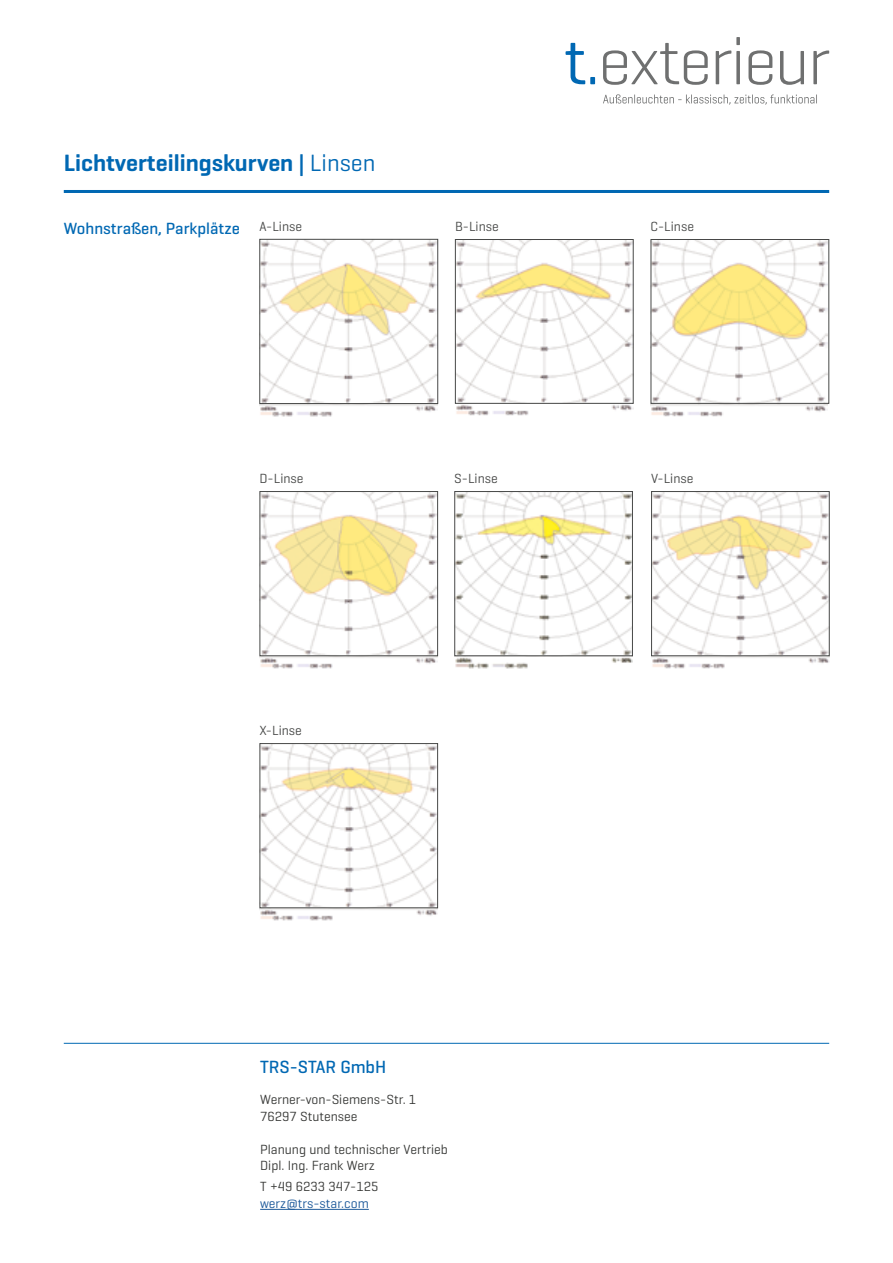
<style>
.page{position:relative;width:893px;height:1263px;background:#fff}
.page>*{position:absolute;margin:0;border:0;box-sizing:border-box;transform-origin:0 0}
.t1{font:600 24px "Geogrotesque";color:#0068b3}
.t2{font:500 18px "Geogrotesque";color:#0068b3}
.t3{font:500 16.5px "Geogrotesque";color:#0068b3}
.t4{font:13.5px/16.5px "Geogrotesque";color:#383937}
.t5{font:13.5px "Geogrotesque";color:#474847}
.t6{font:13.5px "Geogrotesque";color:#1b5899}
.s1{font-weight:500}
.s2{font-weight:400}
</style>
<div class="page">
<hr style="left:64px;top:190px;width:765px;height:3px;background:#0068b3">
<svg style="left:566px;top:43px;width:29px;height:41px"></svg>
<svg style="left:603px;top:43px;width:105px;height:42px"></svg>
<svg style="left:716px;top:37px;width:24px;height:47px"></svg>
<svg style="left:748px;top:50px;width:24px;height:35px"></svg>
<svg style="left:780px;top:51px;width:24px;height:34px"></svg>
<svg style="left:813px;top:50px;width:16px;height:34px"></svg>
<svg style="left:603px;top:94px;width:214px;height:11px"></svg>
<hr style="left:64px;top:1043px;width:765px;height:1px;background:#0068b3">
<hr style="left:260px;top:1209px;width:109px;height:1px;background:#1b5899">
<img style="left:456px;top:404px;width:177px;height:12px">
<img style="left:457px;top:241px;width:175px;height:161px">
<div style="left:455px;top:239px;width:179px;height:165px;border:1px solid #474847"></div>
<img style="left:651px;top:404px;width:177px;height:13px">
<img style="left:653px;top:241px;width:174px;height:161px">
<div style="left:651px;top:239px;width:178px;height:165px;border:1px solid #474847"></div>
<img style="left:455px;top:656px;width:177px;height:13px">
<img style="left:456px;top:493px;width:175px;height:161px">
<div style="left:454px;top:491px;width:179px;height:165px;border:1px solid #474847"></div>
<img style="left:652px;top:656px;width:177px;height:13px">
<img style="left:653px;top:493px;width:175px;height:161px">
<div style="left:651px;top:491px;width:179px;height:165px;border:1px solid #474847"></div>
<img style="left:260px;top:908px;width:178px;height:13px">
<img style="left:262px;top:745px;width:174px;height:161px">
<div style="left:260px;top:743px;width:178px;height:165px;border:1px solid #474847"></div>
<img style="left:260px;top:404px;width:178px;height:13px">
<img style="left:261px;top:241px;width:175px;height:161px">
<div style="left:259px;top:239px;width:179px;height:165px;border:1px solid #474847"></div>
<img style="left:260px;top:656px;width:178px;height:13px">
<img style="left:262px;top:493px;width:174px;height:161px">
<div style="left:260px;top:491px;width:178px;height:165px;border:1px solid #474847"></div>
<h1 class="t1" style="left:64px;top:148px;width:313px">Lichtverteilingskurven <span class="s1">|</span> <span class="s2">Linsen</span></h1>
<p class="t3" style="left:64px;top:218px;width:178px">Wohnstraßen, Parkplätze</p>
<p class="t5" style="left:259px;top:218px;width:44px">A-Linse</p>
<p class="t5" style="left:455px;top:218px;width:45px">B-Linse</p>
<p class="t5" style="left:651px;top:218px;width:45px">C-Linse</p>
<p class="t5" style="left:260px;top:470px;width:46px">D-Linse</p>
<p class="t5" style="left:454px;top:470px;width:45px">S-Linse</p>
<p class="t5" style="left:651px;top:470px;width:44px">V-Linse</p>
<p class="t5" style="left:260px;top:722px;width:44px">X-Linse</p>
<h2 class="t2" style="left:260px;top:1056px;width:128px">TRS-STAR GmbH</h2>
<p class="t4" style="left:260px;top:1091px;width:158px">Werner-von-Siemens-Str. 1<br>76297 Stutensee</p>
<p class="t4" style="left:260px;top:1141px;width:189px">Planung und technischer Vertrieb<br>Dipl. Ing. Frank Werz</p>
<p class="t4" style="left:260px;top:1178px;width:120px">T +49 6233 347-125</p>
<p class="t6" style="left:260px;top:1195px;width:110px">werz@trs-star.com</p>
</div>
